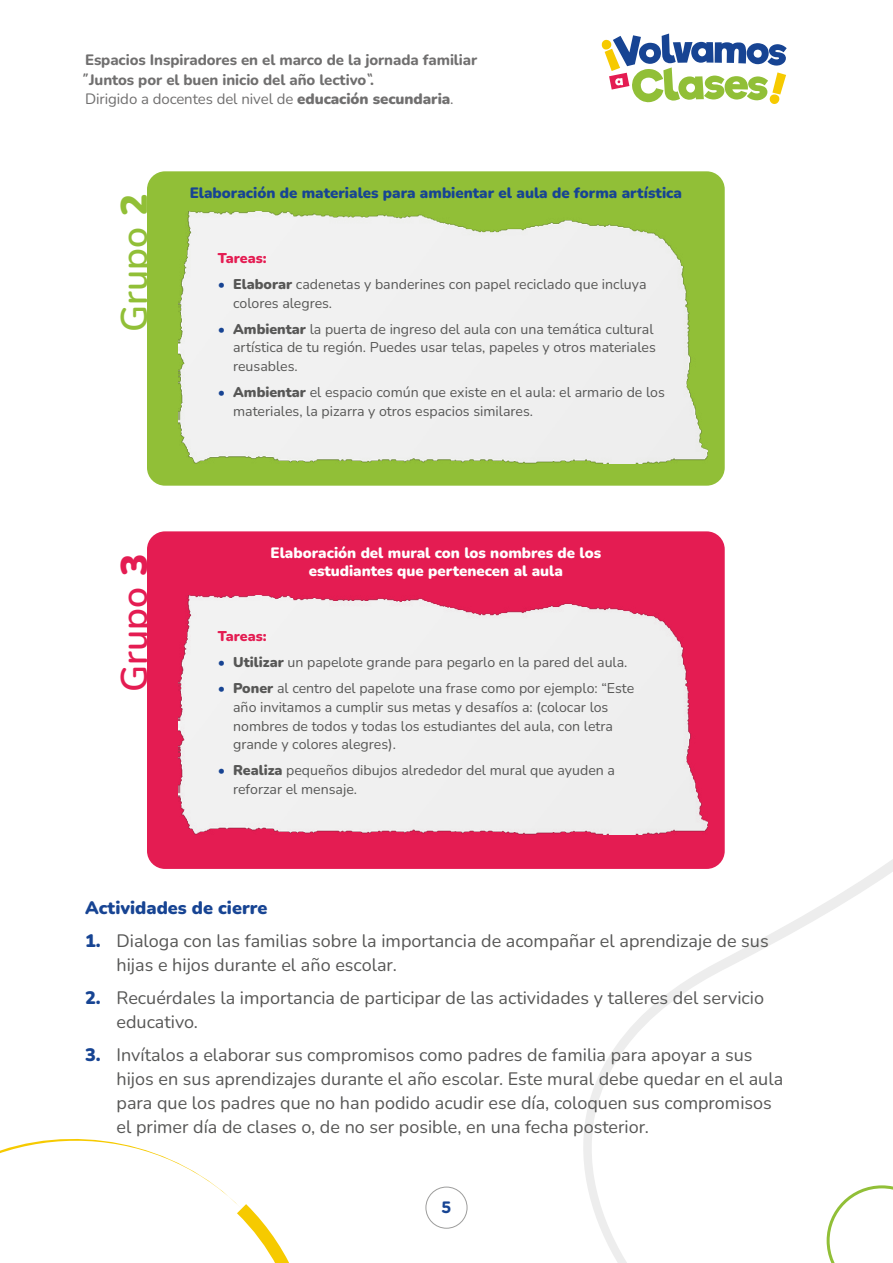
<style>
.page{position:relative;width:893px;height:1263px;background:#fff}
.page>*{position:absolute;margin:0;border:0;box-sizing:border-box;transform-origin:0 0}
.t1{font:600 37.05px "Nunito";color:#91bf37}
.t2{font:600 37.05px "Nunito";color:#e41c52}
.t3{font:18px/24px "Nunito";color:#575756}
.t4{font:900 18px "Nunito";color:#174493}
.t5{font:700 16.5px "Gotham Rounded";color:#174493}
.t6{font:800 15px/19.5px "Nunito";letter-spacing:-.005em;color:#706f6f}
.t7{font:900 15px/18px "Nunito";color:#fff;text-align:center}
.t8{font:900 15px "Nunito";color:#174493}
.t9{font:14.1px/18.9px "Nunito";color:#575756}
.t10{font:900 14.1px "Nunito";color:#e41c52}
.s1{font-weight:400}
.s2{font-weight:900}
.s3{color:#174493}
.s4{font-weight:900;color:#174493}
</style>
<div class="page">
<div style="left:426px;top:1187px;width:41px;height:41px;border:1px solid #9d9d9c;border-radius:50%"></div>
<svg style="left:602px;top:34px;width:185px;height:70px"></svg>
<svg style="left:583px;top:855px;width:310px;height:408px"></svg>
<svg style="left:0;top:1139px;width:289px;height:124px"></svg>
<div style="left:147px;top:171px;width:578px;height:315px;background:#91bf37;border-radius:18px"></div>
<img style="left:179px;top:211px;width:528px;height:252px">
<div style="left:147px;top:531px;width:578px;height:338px;background:#e41c52;border-radius:18px"></div>
<img style="left:179px;top:595px;width:528px;height:239px">
<svg style="left:827px;top:1185px;width:66px;height:78px"></svg>
<p class="t6" style="left:85px;top:50px;width:394px">Espacios Inspiradores en el marco de la jornada familiar ̋Juntos por el buen inicio del año lectivo ̏.<br><span class="s1">Dirigido a docentes del nivel de</span> <span class="s2">educación secundaria</span><span class="s1">.</span></p>
<h1 class="t1" style="left:108px;top:332px;width:139px;rotate:-90deg">Grupo <span class="s2">2</span></h1>
<p class="t8" style="left:190px;top:183px;width:494px">Elaboración de materiales para ambientar el aula de forma artística</p>
<p class="t10" style="left:218px;top:248px;width:50px">Tareas:</p>
<p class="t9" style="left:233px;top:274px;width:415px;text-indent:-15px"><span class="s3">•</span> <span class="s2">Elaborar</span> cadenetas y banderines con papel reciclado que incluya colores alegres.</p>
<p class="t9" style="left:233px;top:319px;width:424px;text-indent:-15px"><span class="s3">•</span> <span class="s2">Ambientar</span> la puerta de ingreso del aula con una temática cultural artística de tu región. Puedes usar telas, papeles y otros materiales reusables.</p>
<p class="t9" style="left:233px;top:382px;width:433px;text-indent:-15px"><span class="s3">•</span> <span class="s2">Ambientar</span> el espacio común que existe en el aula: el armario de los materiales, la pizarra y otros espacios similares.</p>
<h1 class="t2" style="left:108px;top:692px;width:139px;rotate:-90deg">Grupo <span class="s2">3</span></h1>
<p class="t7" style="left:271px;top:544px;width:332px">Elaboración del mural con los nombres de los estudiantes que pertenecen al aula</p>
<p class="t10" style="left:218px;top:626px;width:50px">Tareas:</p>
<p class="t9" style="left:218px;top:652px;width:411px"><span class="s3">•</span> <span class="s2">Utilizar</span> un papelote grande para pegarlo en la pared del aula.</p>
<p class="t9" style="left:233px;top:678px;width:403px;text-indent:-15px"><span class="s3">•</span> <span class="s2">Poner</span> al centro del papelote una frase como por ejemplo: “Este año invitamos a cumplir sus metas y desafíos a: (colocar los nombres de todos y todas los estudiantes del aula, con letra grande y colores alegres).</p>
<p class="t9" style="left:233px;top:760px;width:383px;text-indent:-15px"><span class="s3">•</span> <span class="s2">Realiza</span> pequeños dibujos alrededor del mural que ayuden a reforzar el mensaje.</p>
<p class="t4" style="left:85px;top:895px;width:184px">Actividades de cierre</p>
<p class="t3" style="left:117px;top:928px;width:654px;text-indent:-32px"><span class="s4">1.</span> Dialoga con las familias sobre la importancia de acompañar el aprendizaje de sus hijas e hijos durante el año escolar.</p>
<p class="t3" style="left:117px;top:985px;width:649px;text-indent:-32px"><span class="s4">2.</span> Recuérdales la importancia de participar de las actividades y talleres del servicio educativo.</p>
<p class="t3" style="left:117px;top:1042px;width:668px;text-indent:-32px"><span class="s4">3.</span> Invítalos a elaborar sus compromisos como padres de familia para apoyar a sus hijos en sus aprendizajes durante el año escolar. Este mural debe quedar en el aula para que los padres que no han podido acudir ese día, coloquen sus compromisos el primer día de clases o, de no ser posible, en una fecha posterior.</p>
<p class="t5" style="left:441px;top:1195px;width:12px">5</p>
</div>
